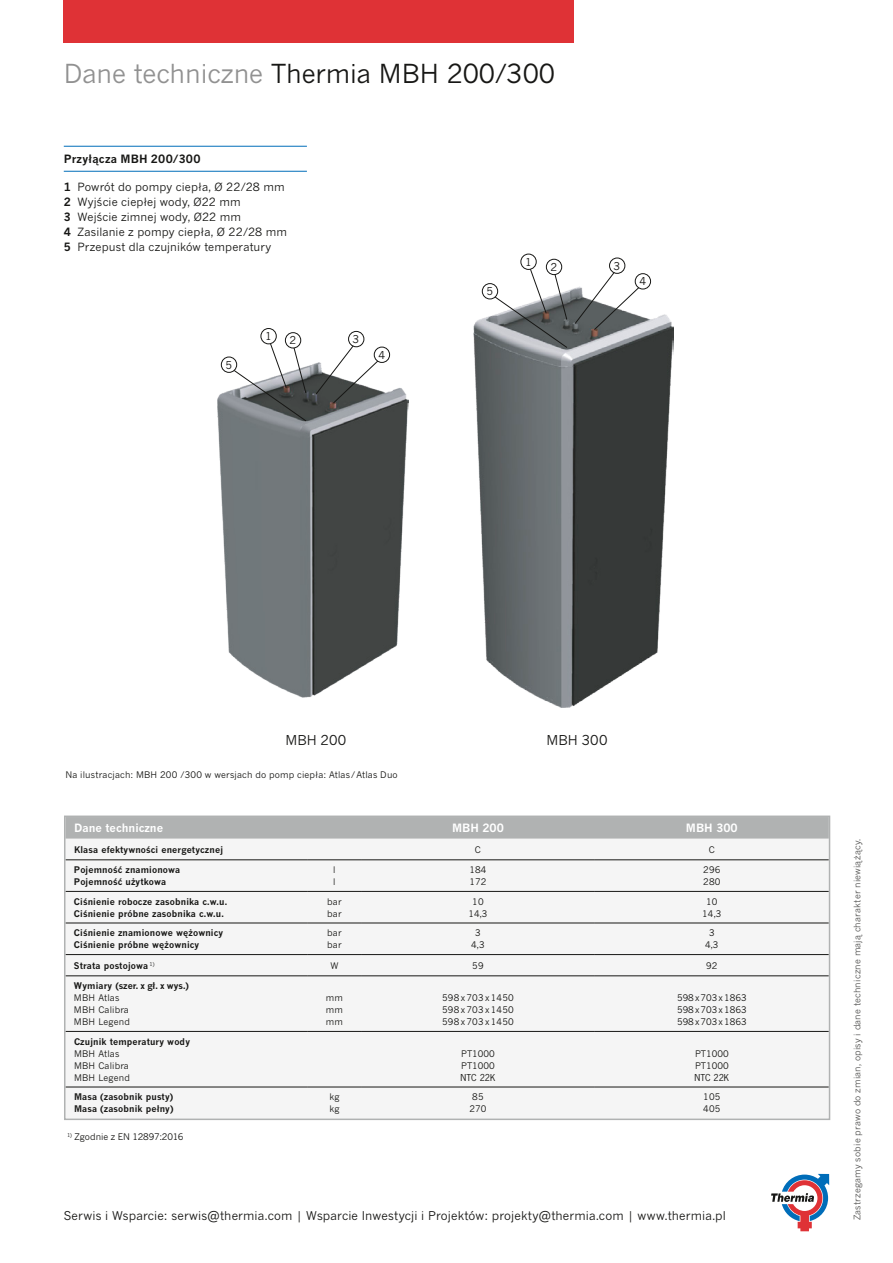
<style>
.page{position:relative;width:893px;height:1263px;background:#fff}
.page>*{position:absolute;margin:0;border:0;box-sizing:border-box;transform-origin:0 0}
.t1{font:25.95px "News Gothic MT Pro";letter-spacing:-.005em;color:#171715}
.t2{font:13.5px "News Gothic MT Pro";letter-spacing:.005em;color:#171715}
.t3{font:12px "News Gothic MT Pro";letter-spacing:.01em;color:#171715}
.t4{font:11.25px/15px "News Gothic MT Pro";letter-spacing:.01em;color:#171715}
.t5{font:700 11.25px "News Gothic MT Pro";color:#fff}
.t6{font:700 11.25px "News Gothic MT Pro";letter-spacing:.02em;color:#171715}
.t7{font:10.8px "News Gothic MT Pro";color:#171715}
.t8{font:9px/12px "News Gothic MT Pro";letter-spacing:.015em;color:#171715}
.t9{font:700 9px/12px "News Gothic MT Pro";letter-spacing:.015em;color:#171715}
.t10{font:9px "News Gothic MT Pro";letter-spacing:.02em;color:#555554}
.t11{font:9px "News Gothic Std";color:#171715}
.s1{color:#919191}
.s2{font-weight:700}
</style>
<div class="page">
<img style="left:217px;top:363px;width:192px;height:334px">
<div style="left:374px;top:347px;width:16px;height:16px;border:1px solid #171715;border-radius:50%"></div>
<div style="left:285px;top:332px;width:16px;height:16px;border:1px solid #171715;border-radius:50%"></div>
<div style="left:221px;top:357px;width:16px;height:16px;border:1px solid #171715;border-radius:50%"></div>
<div style="left:348px;top:331px;width:16px;height:16px;border:1px solid #171715;border-radius:50%"></div>
<svg style="left:233px;top:343px;width:74px;height:79px"></svg>
<div style="left:261px;top:328px;width:16px;height:16px;border:1px solid #171715;border-radius:50%"></div>
<img style="left:473px;top:287px;width:201px;height:421px">
<div style="left:635px;top:273px;width:16px;height:16px;border:1px solid #171715;border-radius:50%"></div>
<div style="left:546px;top:259px;width:16px;height:16px;border:1px solid #171715;border-radius:50%"></div>
<div style="left:482px;top:283px;width:16px;height:16px;border:1px solid #171715;border-radius:50%"></div>
<div style="left:609px;top:258px;width:16px;height:16px;border:1px solid #171715;border-radius:50%"></div>
<svg style="left:494px;top:268px;width:74px;height:80px"></svg>
<div style="left:520px;top:254px;width:17px;height:16px;border:1px solid #171715;border-radius:50%"></div>
<div style="left:64px;top:0;width:510px;height:43px;background:#df3236"></div>
<svg style="left:771px;top:1174px;width:58px;height:57px"></svg>
<hr style="left:64px;top:171px;width:243px;height:1px;background:#006db9">
<hr style="left:64px;top:146px;width:243px;height:1px;background:#006db9">
<div style="left:65px;top:816px;width:764px;height:303px;background:#f5f5f5"></div>
<div style="left:67px;top:818px;width:760px;height:20px;background:#b0b2b2"></div>
<hr style="left:65px;top:1031px;width:243px;height:1px;background:#171715">
<hr style="left:65px;top:1087px;width:243px;height:1px;background:#171715">
<hr style="left:361px;top:1031px;width:234px;height:1px;background:#171715">
<hr style="left:595px;top:1031px;width:234px;height:1px;background:#171715">
<hr style="left:361px;top:1087px;width:234px;height:1px;background:#171715">
<hr style="left:595px;top:1087px;width:234px;height:1px;background:#171715">
<hr style="left:65px;top:891px;width:243px;height:1px;background:#171715">
<hr style="left:65px;top:954px;width:243px;height:1px;background:#171715">
<hr style="left:308px;top:891px;width:53px;height:1px;background:#171715">
<hr style="left:361px;top:891px;width:234px;height:1px;background:#171715">
<hr style="left:595px;top:891px;width:234px;height:1px;background:#171715">
<hr style="left:308px;top:954px;width:53px;height:1px;background:#171715">
<hr style="left:361px;top:954px;width:234px;height:1px;background:#171715">
<hr style="left:595px;top:954px;width:234px;height:1px;background:#171715">
<hr style="left:65px;top:975px;width:243px;height:1px;background:#171715">
<hr style="left:308px;top:975px;width:53px;height:1px;background:#171715">
<hr style="left:361px;top:975px;width:234px;height:1px;background:#171715">
<hr style="left:595px;top:975px;width:234px;height:1px;background:#171715">
<hr style="left:308px;top:1031px;width:53px;height:1px;background:#171715">
<hr style="left:308px;top:1087px;width:53px;height:1px;background:#171715">
<hr style="left:65px;top:859px;width:243px;height:1px;background:#171715">
<hr style="left:65px;top:923px;width:243px;height:1px;background:#171715">
<hr style="left:308px;top:859px;width:53px;height:1px;background:#171715">
<hr style="left:361px;top:859px;width:234px;height:1px;background:#171715">
<hr style="left:595px;top:859px;width:234px;height:1px;background:#171715">
<hr style="left:308px;top:923px;width:53px;height:1px;background:#171715">
<hr style="left:361px;top:923px;width:234px;height:1px;background:#171715">
<hr style="left:595px;top:923px;width:234px;height:1px;background:#171715">
<div style="left:64px;top:815px;width:766px;height:305px;border:2px solid #b0b2b2"></div>
<svg style="left:315px;top:335px;width:64px;height:69px"></svg>
<svg style="left:574px;top:261px;width:66px;height:70px"></svg>
<h1 class="t1" style="left:64px;top:58px;width:493px"><span class="s1">Dane techniczne</span> Thermia MBH 200/300</h1>
<p class="t6" style="left:64px;top:152px;width:138px">Przyłącza MBH 200/300</p>
<p class="t4" style="left:64px;top:179px;width:225px"><span class="s2">1</span> Powrót do pompy ciepła, Ø 22/28 mm <span class="s2">2</span> Wyjście ciepłej wody, Ø22 mm<br><span class="s2">3</span> Wejście zimnej wody, Ø22 mm<br><span class="s2">4</span> Zasilanie z pompy ciepła, Ø 22/28 mm <span class="s2">5</span> Przepust dla czujników temperatury</p>
<p class="t7" style="left:225px;top:358px;width:8px">5</p>
<p class="t7" style="left:265px;top:330px;width:8px">1</p>
<p class="t7" style="left:290px;top:334px;width:8px">2</p>
<p class="t7" style="left:378px;top:348px;width:8px">4</p>
<p class="t7" style="left:486px;top:285px;width:8px">5</p>
<p class="t7" style="left:525px;top:255px;width:8px">1</p>
<p class="t7" style="left:550px;top:260px;width:8px">2</p>
<p class="t7" style="left:639px;top:275px;width:8px">4</p>
<h2 class="t2" style="left:285px;top:731px;width:62px">MBH 200</h2>
<h2 class="t2" style="left:547px;top:731px;width:62px">MBH 300</h2>
<p class="t8" style="left:65px;top:769px;width:334px">Na ilustracjach: MBH 200 /300 w wersjach do pomp ciepła: Atlas/Atlas Duo</p>
<p class="t5" style="left:74px;top:821px;width:91px">Dane techniczne</p>
<p class="t5" style="left:452px;top:821px;width:53px">MBH 200</p>
<p class="t5" style="left:686px;top:821px;width:53px">MBH 300</p>
<p class="t9" style="left:74px;top:843px;width:151px">Klasa efektywności energetycznej</p>
<p class="t8" style="left:475px;top:843px;width:8px">C</p>
<p class="t8" style="left:709px;top:843px;width:8px">C</p>
<p class="t9" style="left:74px;top:864px;width:108px">Pojemność znamionowa<br>Pojemność użytkowa</p>
<p class="t8" style="left:333px;top:864px;width:4px">l l</p>
<p class="t8" style="left:469px;top:864px;width:19px">184<br>172</p>
<p class="t8" style="left:703px;top:864px;width:19px">296<br>280</p>
<p class="t9" style="left:74px;top:895px;width:155px">Ciśnienie robocze zasobnika c.w.u.<br>Ciśnienie próbne zasobnika c.w.u.</p>
<p class="t8" style="left:327px;top:895px;width:16px">bar bar</p>
<p class="t8" style="left:468px;top:895px;width:21px;text-align:center">10<br>14,3</p>
<p class="t8" style="left:702px;top:895px;width:21px;text-align:center">10<br>14,3</p>
<p class="t9" style="left:74px;top:927px;width:151px">Ciśnienie znamionowe wężownicy<br>Ciśnienie próbne wężownicy</p>
<p class="t8" style="left:327px;top:927px;width:16px">bar bar</p>
<p class="t8" style="left:471px;top:927px;width:15px;text-align:center">3<br>4,3</p>
<p class="t8" style="left:705px;top:927px;width:15px;text-align:center">3<br>4,3</p>
<p class="t9" style="left:74px;top:959px;width:82px">Strata postojowa <sup>1)</sup></p>
<p class="t8" style="left:330px;top:959px;width:10px">W</p>
<p class="t8" style="left:472px;top:959px;width:13px">59</p>
<p class="t8" style="left:706px;top:959px;width:13px">92</p>
<p class="t9" style="left:74px;top:980px;width:116px">Wymiary (szer. x gł. x wys.)</p>
<p class="t8" style="left:74px;top:992px;width:57px">MBH Atlas<br>MBH Calibra<br>MBH Legend</p>
<p class="t8" style="left:326px;top:991px;width:19px;text-align:justify">mm mm mm</p>
<p class="t8" style="left:442px;top:991px;width:73px;text-align:justify">598x703x1450<br>598x703x1450<br>598x703x1450</p>
<p class="t8" style="left:677px;top:991px;width:71px;text-align:justify">598x703x1863<br>598x703x1863<br>598x703x1863</p>
<p class="t9" style="left:74px;top:1035px;width:118px">Czujnik temperatury wody</p>
<p class="t8" style="left:74px;top:1047px;width:57px">MBH Atlas<br>MBH Calibra<br>MBH Legend</p>
<p class="t8" style="left:461px;top:1047px;width:35px">PT1000<br>PT1000</p>
<p class="t8" style="left:695px;top:1047px;width:35px">PT1000<br>PT1000</p>
<p class="t11" style="left:694px;top:1071px;width:36px">NTC 22K</p>
<p class="t11" style="left:461px;top:1071px;width:36px">NTC 22K</p>
<p class="t9" style="left:74px;top:1091px;width:101px">Masa (zasobnik pusty)<br>Masa (zasobnik pełny)</p>
<p class="t8" style="left:329px;top:1091px;width:11px">kg kg</p>
<p class="t8" style="left:469px;top:1091px;width:19px;text-align:center">85<br>270</p>
<p class="t8" style="left:703px;top:1091px;width:19px">105<br>405</p>
<p class="t8" style="left:67px;top:1130px;width:118px"><sup>1)</sup> Zgodnie z EN 12897:2016</p>
<h3 class="t3" style="left:64px;top:1209px;width:664px">Serwis i Wsparcie: serwis@thermia.com | Wsparcie Inwestycji i Projektów: projekty@thermia.com | www.thermia.pl</h3>
<p class="t10" style="left:852px;top:1220px;width:383px;rotate:-90deg">Zastrzegamy sobie prawo do zmian, opisy i dane techniczne mają charakter niewiążący.</p>
</div>
